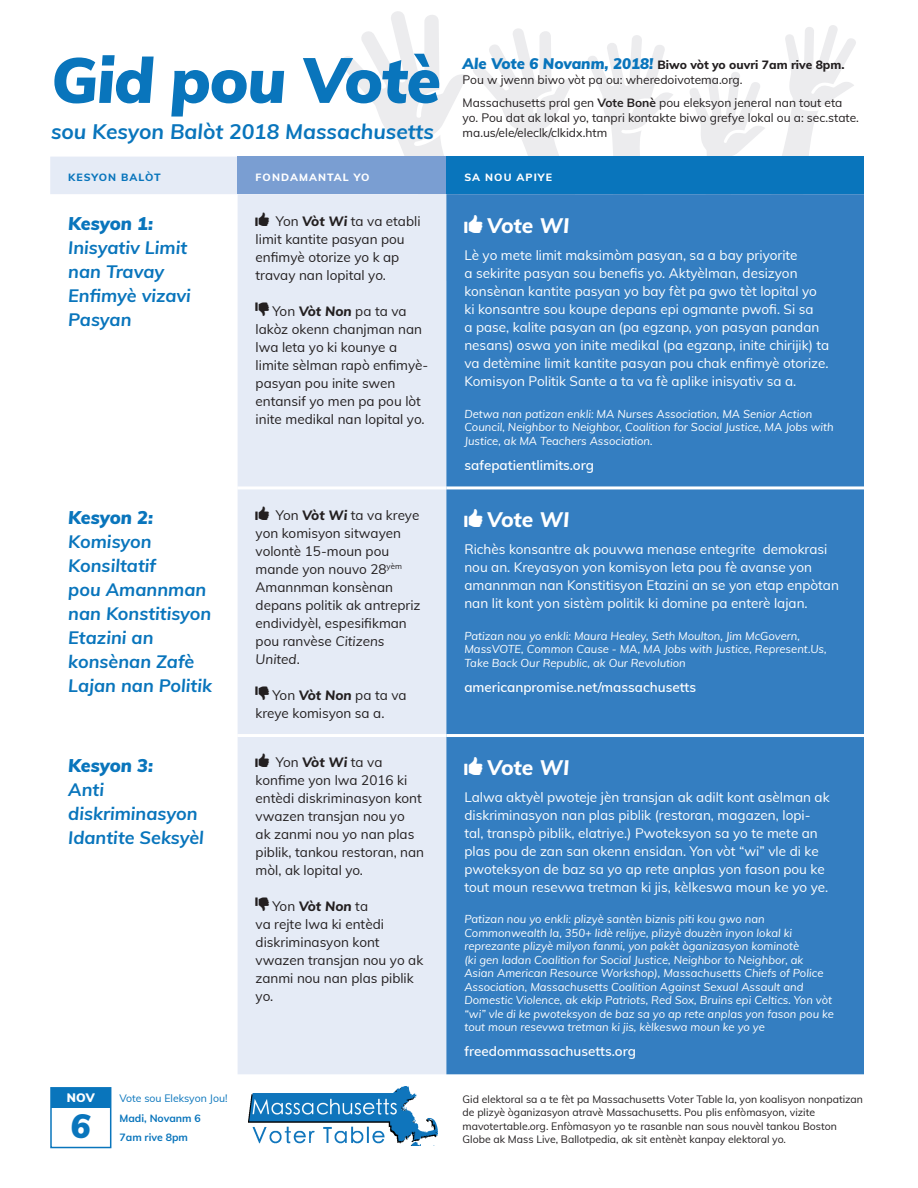
<style>
.page{position:relative;width:918px;height:1188px;background:#fff}
.page>*{position:absolute;margin:0;border:0;box-sizing:border-box;transform-origin:0 0}
.t1{font:italic 900 63px "Muli";letter-spacing:-.02em;color:#0975bc}
.t2{font:italic 900 33px "Muli";color:#0975bc}
.t3{font:italic 700 21px "Muli";color:#0975bc}
.Endorsement_Vote{font:italic 800 21px "Muli";letter-spacing:-.005em;color:#fff}
.Question{font:italic 700 18px/24px "Muli";color:#0975bc}
.Endorsement_Explanat{font:13.5px/18px "Muli";color:#fff}
.TD{font:13.5px/18px "Muli";color:#231f20}
.Endorsement_URL{font:600 13.5px "Muli";color:#fff}
.t4{font:12px/15px "Muli";color:#231f20}
.t5{font:900 12px "Muli";color:#fff}
.Endorsement_Supporte{font:italic 11.25px/13.5px "Muli";color:#fff}
.t6{font:10.5px/13.5px "Muli";color:#231f20}
.t7{font:10.5px/19.5px "Muli";color:#0975bc}
.TH{font:800 10.5px "Muli";letter-spacing:.1em;color:#fff}
.TH-2{font:800 10.5px "Muli";letter-spacing:.09em;color:#0975bc}
.t8{font:700 10.5px "Muli";color:#0975bc}
.s1{font-weight:900;font-style:italic;font-size:15px;color:#0975bc}
.s2{font-weight:800}
.s3{font-weight:700}
.s4{font-weight:900}
.s5{font-family:"SS Standard"}
.s6{font-weight:800;font-style:italic}
.s7{font-family:"SS Standard";font-weight:400;font-style:normal;font-size:18px}
.s8{font-style:italic}
</style>
<div class="page">
<svg style="left:771px;top:25px;width:88px;height:132px"></svg>
<svg style="left:336px;top:11px;width:338px;height:146px"></svg>
<svg style="left:688px;top:72px;width:77px;height:85px"></svg>
<img style="left:248px;top:1086px;width:190px;height:59px">
<div style="left:50px;top:1087px;width:61px;height:61px;border:2px solid #0975bc"></div>
<div style="left:51px;top:1088px;width:60px;height:19px;background:#0975bc"></div>
<svg style="left:50px;top:157px;width:396px;height:917px;fill:#e5ebf6"></svg>
<div style="left:238px;top:157px;width:208px;height:37px;background:#7a9ed2"></div>
<div style="left:446px;top:157px;width:418px;height:37px;background:#0975bc"></div>
<div style="left:446px;top:194px;width:418px;height:880px;background:#347ec1"></div>
<hr style="left:50px;top:486px;width:188px;height:3px;background:#fff">
<hr style="left:238px;top:486px;width:208px;height:3px;background:#fff">
<hr style="left:446px;top:486px;width:418px;height:3px;background:#fff">
<hr style="left:50px;top:734px;width:188px;height:3px;background:#fff">
<hr style="left:238px;top:734px;width:208px;height:3px;background:#fff">
<hr style="left:446px;top:734px;width:418px;height:3px;background:#fff">
<p class="t1" style="left:51px;top:34px;width:392px">Gid pou Votè</p>
<p class="t3" style="left:51px;top:116px;width:385px">sou Kesyon Balòt 2018 Massachusetts</p>
<p class="t4" style="left:463px;top:57px;width:383px"><span class="s1">Ale Vote 6 Novanm, 2018!</span> <span class="s2">Biwo vòt yo ouvri 7am rive 8pm.<br></span>Pou w jwenn biwo vòt pa ou: wheredoivotema.org.</p>
<p class="t4" style="left:463px;top:95px;width:398px">Massachusetts pral gen <span class="s3">Vote Bonè</span> pou eleksyon jeneral nan tout eta yo. Pou dat ak lokal yo, tanpri kontakte biwo grefye lokal ou a: sec.state. ma.us/ele/eleclk/clkidx.htm</p>
<p class="TH-2" style="left:68px;top:169px;width:94px">KESYON BALÒT</p>
<p class="TH" style="left:256px;top:169px;width:115px">FONDAMANTAL YO</p>
<p class="TH" style="left:464px;top:169px;width:89px">SA NOU APIYE</p>
<p class="Question" style="left:68px;top:211px;width:124px"><span class="s4">Kesyon 1:<br></span>Inisyativ Limit nan Travay<br>Enfimyè vizavi<br>Pasyan</p>
<p class="TD" style="left:256px;top:211px;width:167px"><span class="s5">LIKE</span> Yon <span class="s6">Vòt Wi</span> ta va etabli limit kantite pasyan pou enfimyè otorize yo k ap travay nan lopital yo.</p>
<p class="Endorsement_Vote" style="left:464px;top:210px;width:106px"><span class="s7">LIKE</span> Vote WI</p>
<p class="Endorsement_Explanat" style="left:464px;top:246px;width:366px">Lè yo mete limit maksimòm pasyan, sa a bay priyorite<br>a sekirite pasyan sou benefis yo. Aktyèlman, desizyon konsènan kantite pasyan yo bay fèt pa gwo tèt lopital yo ki konsantre sou koupe depans epi ogmante pwofi. Si sa<br>a pase, kalite pasyan an (pa egzanp, yon pasyan pandan nesans) oswa yon inite medikal (pa egzanp, inite chirijik) ta va detèmine limit kantite pasyan pou chak enfimyè otorize.<br>Komisyon Politik Sante a ta va fè aplike inisyativ sa a.</p>
<p class="Endorsement_Supporte" style="left:464px;top:406px;width:371px">Detwa nan patizan enkli: MA Nurses Association, MA Senior Action<br>Council, Neighbor to Neighbor, Coalition for Social Justice, MA Jobs with<br>Justice, ak MA Teachers Association.</p>
<p class="Endorsement_URL" style="left:464px;top:455px;width:131px">safepatientlimits.org</p>
<p class="TD" style="left:256px;top:301px;width:174px"><span class="s5">DISLIKE</span> Yon <span class="s6">Vòt Non</span> pa ta va lakòz okenn chanjman nan lwa leta yo ki kounye a limite sèlman rapò enfimyè&shy;pasyan pou inite swen entansif yo men pa pou lòt inite medikal nan lopital yo.</p>
<p class="Question" style="left:68px;top:505px;width:89px"><span class="s4">Kesyon 2:<br></span>Komisyon<br>Konsiltatif</p>
<p class="Question" style="left:68px;top:577px;width:145px">pou Amannman nan Konstitisyon<br>Etazini an konsènan Zafè<br>Lajan nan Politik</p>
<p class="TD" style="left:256px;top:505px;width:167px"><span class="s5">LIKE</span> Yon <span class="s6">Vòt Wi</span> ta va kreye yon komisyon sitwayen volontè 15-moun pou mande yon nouvo 28<sup>yèm<br></sup>Amannman konsènan depans politik ak antrepriz endividyèl, espesifikman pou ranvèse <span class="s8">Citizens<br>United</span>.</p>
<p class="TD" style="left:256px;top:685px;width:152px"><span class="s5">DISLIKE</span> Yon <span class="s6">Vòt Non</span> pa ta va kreye komisyon sa a.</p>
<p class="Question" style="left:68px;top:752px;width:137px"><span class="s4">Kesyon 3:<br></span>Anti diskriminasyon<br>Idantite Seksyèl</p>
<p class="TD" style="left:256px;top:753px;width:170px"><span class="s5">LIKE</span> Yon <span class="s6">Vòt Wi</span> ta va konfime yon lwa 2016 ki entèdi diskriminasyon kont vwazen transjan nou yo<br>ak zanmi nou yo nan plas piblik, tankou restoran, nan mòl, ak lopital yo.</p>
<p class="TD" style="left:256px;top:897px;width:169px"><span class="s5">DISLIKE</span> Yon <span class="s6">Vòt Non</span> ta<br>va rejte lwa ki entèdi diskriminasyon kont vwazen transjan nou yo ak zanmi nou nan plas piblik yo.</p>
<p class="t5" style="left:67px;top:1089px;width:30px">NOV</p>
<p class="t2" style="left:71px;top:1102px;width:21px">6</p>
<p class="t7" style="left:120px;top:1088px;width:110px">Vote sou Eleksyon Jou!<br><span class="s3">Madi, Novanm 6</span></p>
<p class="t8" style="left:120px;top:1130px;width:70px">7am rive 8pm</p>
<p class="Endorsement_Vote" style="left:464px;top:504px;width:106px"><span class="s7">LIKE</span> Vote WI</p>
<p class="Endorsement_Explanat" style="left:464px;top:540px;width:376px">Richès konsantre ak pouvwa menase entegrite demokrasi nou an. Kreyasyon yon komisyon leta pou fè avanse yon amannman nan Konstitisyon Etazini an se yon etap enpòtan nan lit kont yon sistèm politik ki domine pa enterè lajan.</p>
<p class="Endorsement_Supporte" style="left:464px;top:628px;width:364px">Patizan nou yo enkli: Maura Healey, Seth Moulton, Jim McGovern,<br>MassVOTE, Common Cause - MA, MA Jobs with Justice, Represent.Us,<br>Take Back Our Republic, ak Our Revolution</p>
<p class="Endorsement_URL" style="left:464px;top:677px;width:233px">americanpromise.net/massachusetts</p>
<p class="Endorsement_Vote" style="left:464px;top:752px;width:106px"><span class="s7">LIKE</span> Vote WI</p>
<p class="Endorsement_Explanat" style="left:464px;top:787px;width:367px">Lalwa aktyèl pwoteje jèn transjan ak adilt kont asèlman ak diskriminasyon nan plas piblik (restoran, magazen, lopi&shy;tal, transpò piblik, elatriye.) Pwoteksyon sa yo te mete an plas pou de zan san okenn ensidan. Yon vòt “wi” vle di ke pwoteksyon de baz sa yo ap rete anplas yon fason pou ke tout moun resevwa tretman ki jis, kèlkeswa moun ke yo ye.</p>
<p class="Endorsement_Supporte" style="left:464px;top:912px;width:371px">Patizan nou yo enkli: plizyè santèn biznis piti kou gwo nan Commonwealth la, 350+ lidè relijye, plizyè douzèn inyon lokal ki reprezante plizyè milyon fanmi, yon pakèt òganizasyon kominotè<br>(ki gen ladan Coalition for Social Justice, Neighbor to Neighbor, ak Asian American Resource Workshop), Massachusetts Chiefs of Police Association, Massachusetts Coalition Against Sexual Assault and Domestic Violence, ak ekip Patriots, Red Sox, Bruins epi Celtics. Yon vòt “wi” vle di ke pwoteksyon de baz sa yo ap rete anplas yon fason pou ke tout moun resevwa tretman ki jis, kèlkeswa moun ke yo ye</p>
<p class="Endorsement_URL" style="left:464px;top:1042px;width:173px">freedommassachusetts.org</p>
<p class="t6" style="left:463px;top:1092px;width:402px">Gid elektoral sa a te fèt pa Massachusetts Voter Table la, yon koalisyon nonpatizan de plizyè òganizasyon atravè Massachusetts. Pou plis enfòmasyon, vizite mavotertable.org. Enfòmasyon yo te rasanble nan sous nouvèl tankou Boston Globe ak Mass Live, Ballotpedia, ak sit entènèt kanpay elektoral yo.</p>
</div>
